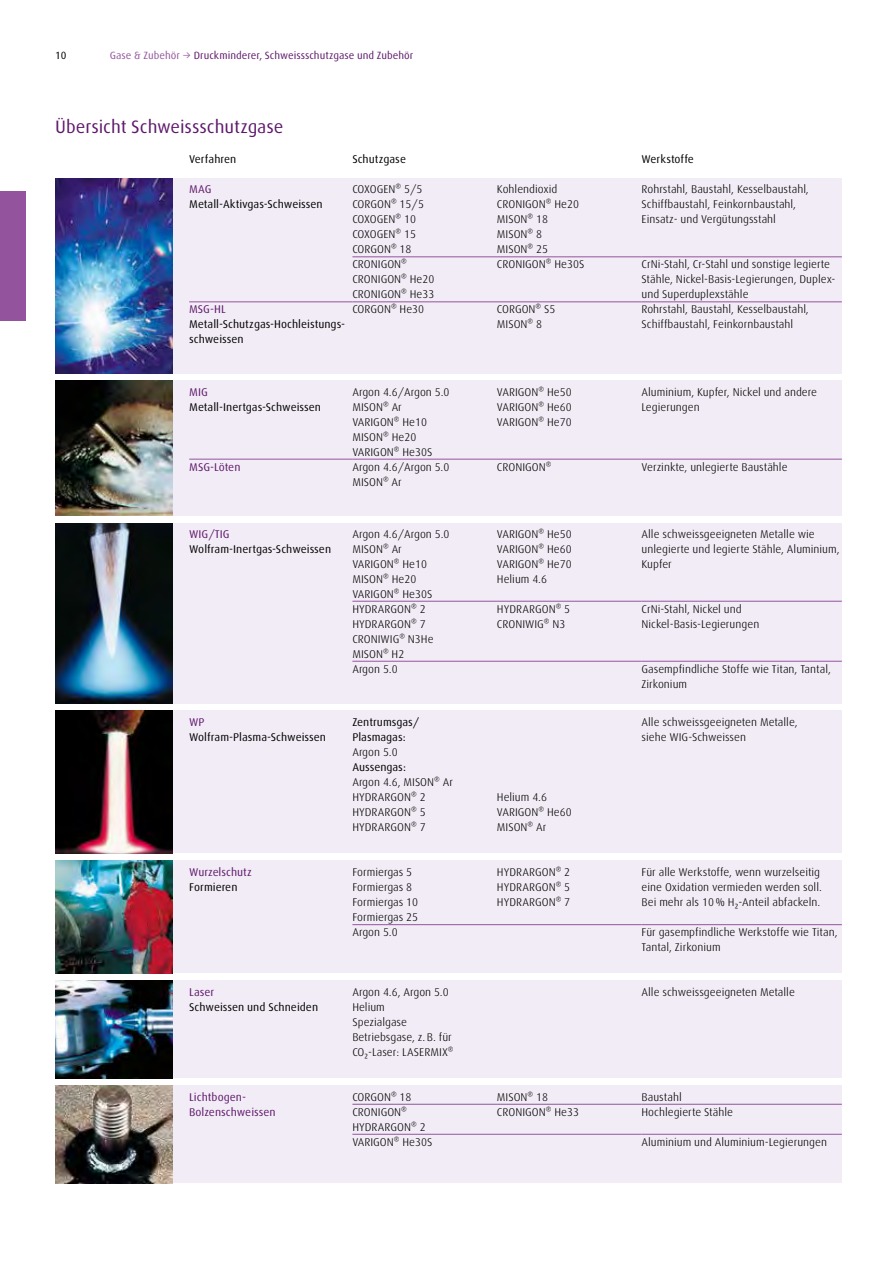
<style>
.page{position:relative;width:893px;height:1263px;background:#fff}
.page>*{position:absolute;margin:0;border:0;box-sizing:border-box;transform-origin:0 0}
.t1{font:18px "Linde Dax Global";letter-spacing:-.005em;color:#5f186c}
.t2{font:300 11.25px/15px "Linde Dax Global";color:#000}
.t3{font:11.25px/15px "Linde Dax Global";color:#000}
.t4{font:11.25px/15px "Linde Dax Global";color:#5f186c}
.t5{font:10.5px "Linde Dax Global";color:#5f186c}
.t6{font:10.5px "Linde Dax Global";color:#000}
.s1{color:#94549d}
</style>
<div class="page">
<div style="left:0;top:191px;width:26px;height:129px;background:#94549d"></div>
<div style="left:55px;top:178px;width:787px;height:195px;background:#f2ecf6"></div>
<div style="left:55px;top:381px;width:787px;height:135px;background:#f2ecf6"></div>
<div style="left:55px;top:523px;width:787px;height:180px;background:#f2ecf6"></div>
<div style="left:55px;top:711px;width:787px;height:142px;background:#f2ecf6"></div>
<div style="left:55px;top:861px;width:787px;height:112px;background:#f2ecf6"></div>
<div style="left:55px;top:981px;width:787px;height:97px;background:#f2ecf6"></div>
<div style="left:55px;top:1086px;width:787px;height:97px;background:#f2ecf6"></div>
<img style="left:55px;top:523px;width:117px;height:180px">
<img style="left:55px;top:178px;width:117px;height:195px">
<img style="left:55px;top:381px;width:117px;height:135px">
<img style="left:55px;top:711px;width:117px;height:142px">
<img style="left:55px;top:861px;width:117px;height:112px">
<img style="left:55px;top:981px;width:117px;height:97px">
<img style="left:55px;top:1086px;width:117px;height:97px">
<hr style="left:352px;top:257px;width:145px;height:1px;background:#94549d">
<hr style="left:497px;top:257px;width:145px;height:1px;background:#94549d">
<hr style="left:642px;top:257px;width:200px;height:1px;background:#94549d">
<hr style="left:189px;top:302px;width:163px;height:1px;background:#94549d">
<hr style="left:352px;top:302px;width:145px;height:1px;background:#94549d">
<hr style="left:497px;top:302px;width:145px;height:1px;background:#94549d">
<hr style="left:642px;top:302px;width:200px;height:1px;background:#94549d">
<hr style="left:189px;top:459px;width:163px;height:1px;background:#94549d">
<hr style="left:352px;top:459px;width:145px;height:1px;background:#94549d">
<hr style="left:497px;top:459px;width:145px;height:1px;background:#94549d">
<hr style="left:642px;top:459px;width:200px;height:1px;background:#94549d">
<hr style="left:352px;top:924px;width:145px;height:1px;background:#94549d">
<hr style="left:497px;top:924px;width:145px;height:1px;background:#94549d">
<hr style="left:642px;top:924px;width:200px;height:1px;background:#94549d">
<hr style="left:352px;top:1104px;width:145px;height:1px;background:#94549d">
<hr style="left:497px;top:1104px;width:145px;height:1px;background:#94549d">
<hr style="left:642px;top:1104px;width:200px;height:1px;background:#94549d">
<hr style="left:352px;top:1134px;width:145px;height:1px;background:#94549d">
<hr style="left:497px;top:1134px;width:145px;height:1px;background:#94549d">
<hr style="left:642px;top:1134px;width:200px;height:1px;background:#94549d">
<hr style="left:352px;top:601px;width:145px;height:1px;background:#94549d">
<hr style="left:497px;top:601px;width:145px;height:1px;background:#94549d">
<hr style="left:642px;top:601px;width:200px;height:1px;background:#94549d">
<hr style="left:352px;top:661px;width:145px;height:1px;background:#94549d">
<hr style="left:497px;top:661px;width:145px;height:1px;background:#94549d">
<hr style="left:642px;top:661px;width:200px;height:1px;background:#94549d">
<p class="t6" style="left:55px;top:50px;width:13px">10</p>
<p class="t5" style="left:110px;top:50px;width:305px"><span class="s1">Gase &amp; Zubehör →</span> Druckminderer, Schweissschutzgase und Zubehör</p>
<h1 class="t1" style="left:55px;top:116px;width:230px">Übersicht Schweissschutzgase</h1>
<p class="t3" style="left:189px;top:152px;width:49px">Verfahren</p>
<p class="t3" style="left:352px;top:152px;width:55px">Schutzgase</p>
<p class="t3" style="left:641px;top:152px;width:54px">Werkstoffe</p>
<p class="t4" style="left:189px;top:182px;width:24px">MAG</p>
<p class="t3" style="left:189px;top:197px;width:135px">Metall-Aktivgas-Schweissen</p>
<p class="t4" style="left:189px;top:302px;width:38px">MSG-HL</p>
<p class="t3" style="left:189px;top:317px;width:158px">Metall-Schutzgas-Hochleistungs&shy;schweissen</p>
<p class="t2" style="left:352px;top:182px;width:73px">COXOGEN® 5/5<br>CORGON® 15/5<br>COXOGEN® 10<br>COXOGEN® 15<br>CORGON® 18</p>
<p class="t2" style="left:497px;top:182px;width:84px">Kohlendioxid<br>CRONIGON® He20<br>MISON® 18<br>MISON® 8<br>MISON® 25</p>
<p class="t2" style="left:642px;top:182px;width:169px">Rohrstahl, Baustahl, Kesselbaustahl,<br>Schiffbaustahl, Feinkornbaustahl,<br>Einsatz- und Vergütungsstahl</p>
<p class="t2" style="left:352px;top:257px;width:84px">CRONIGON®<br>CRONIGON® He20<br>CRONIGON® He33</p>
<p class="t2" style="left:497px;top:257px;width:89px">CRONIGON® He30S</p>
<p class="t2" style="left:641px;top:257px;width:195px">CrNi-Stahl, Cr-Stahl und sonstige legierte<br>Stähle, Nickel-Basis-Legierungen, Duplex&shy;und Superduplexstähle</p>
<p class="t2" style="left:352px;top:302px;width:73px">CORGON® He30</p>
<p class="t2" style="left:497px;top:302px;width:60px">CORGON® S5<br>MISON® 8</p>
<p class="t2" style="left:641px;top:302px;width:169px">Rohrstahl, Baustahl, Kesselbaustahl,<br>Schiffbaustahl, Feinkornbaustahl</p>
<p class="t4" style="left:189px;top:384px;width:20px">MIG</p>
<p class="t3" style="left:189px;top:399px;width:133px">Metall-Inertgas-Schweissen</p>
<p class="t2" style="left:352px;top:384px;width:99px">Argon 4.6/Argon 5.0<br>MISON® Ar<br>VARIGON® He10<br>MISON® He20<br>VARIGON® He30S</p>
<p class="t2" style="left:497px;top:384px;width:76px;text-align:justify">VARIGON® He50<br>VARIGON® He60<br>VARIGON® He70</p>
<p class="t2" style="left:642px;top:384px;width:177px">Aluminium, Kupfer, Nickel und andere<br>Legierungen</p>
<p class="t4" style="left:189px;top:459px;width:53px">MSG-Löten</p>
<p class="t2" style="left:352px;top:459px;width:99px">Argon 4.6/Argon 5.0<br>MISON® Ar</p>
<p class="t2" style="left:497px;top:459px;width:56px">CRONIGON®</p>
<p class="t2" style="left:641px;top:459px;width:148px">Verzinkte, unlegierte Baustähle</p>
<p class="t4" style="left:189px;top:527px;width:42px">WIG/TIG</p>
<p class="t3" style="left:189px;top:542px;width:143px">Wolfram-Inertgas-Schweissen</p>
<p class="t2" style="left:352px;top:527px;width:99px">Argon 4.6/Argon 5.0<br>MISON® Ar<br>VARIGON® He10<br>MISON® He20<br>VARIGON® He30S</p>
<p class="t2" style="left:497px;top:527px;width:76px;text-align:justify">VARIGON® He50<br>VARIGON® He60<br>VARIGON® He70<br>Helium 4.6</p>
<p class="t2" style="left:642px;top:527px;width:200px">Alle schweissgeeigneten Metalle wie unlegierte und legierte Stähle, Aluminium,<br>Kupfer</p>
<p class="t2" style="left:352px;top:602px;width:83px">HYDRARGON® 2<br>HYDRARGON® 7<br>CRONIWIG® N3He<br>MISON® H2</p>
<p class="t2" style="left:497px;top:602px;width:75px">HYDRARGON® 5<br>CRONIWIG® N3</p>
<p class="t2" style="left:641px;top:602px;width:119px">CrNi-Stahl, Nickel und<br>Nickel-Basis-Legierungen</p>
<p class="t2" style="left:352px;top:662px;width:47px">Argon 5.0</p>
<p class="t2" style="left:641px;top:662px;width:191px">Gasempfindliche Stoffe wie Titan, Tantal,<br>Zirkonium</p>
<p class="t4" style="left:189px;top:714px;width:17px">WP</p>
<p class="t3" style="left:189px;top:729px;width:138px">Wolfram-Plasma-Schweissen</p>
<p class="t3" style="left:352px;top:714px;width:69px">Zentrumsgas/<br>Plasmagas:</p>
<p class="t2" style="left:352px;top:744px;width:47px">Argon 5.0</p>
<p class="t2" style="left:641px;top:714px;width:158px">Alle schweissgeeigneten Metalle, siehe WIG-Schweissen</p>
<p class="t3" style="left:352px;top:759px;width:55px">Aussengas:</p>
<p class="t2" style="left:352px;top:774px;width:102px">Argon 4.6, MISON® Ar<br>HYDRARGON® 2<br>HYDRARGON® 5<br>HYDRARGON® 7</p>
<p class="t2" style="left:497px;top:789px;width:76px">Helium 4.6<br>VARIGON® He60<br>MISON® Ar</p>
<p class="t4" style="left:189px;top:864px;width:64px">Wurzelschutz</p>
<p class="t3" style="left:189px;top:879px;width:50px">Formieren</p>
<p class="t2" style="left:352px;top:864px;width:67px">Formiergas 5<br>Formiergas 8<br>Formiergas 10<br>Formiergas 25</p>
<p class="t2" style="left:497px;top:864px;width:75px;text-align:justify">HYDRARGON® 2<br>HYDRARGON® 5<br>HYDRARGON® 7</p>
<p class="t2" style="left:642px;top:864px;width:182px">Für alle Werkstoffe, wenn wurzelseitig eine Oxidation vermieden werden soll.<br>Bei mehr als 10% H₂-Anteil abfackeln.</p>
<p class="t2" style="left:352px;top:924px;width:47px">Argon 5.0</p>
<p class="t2" style="left:642px;top:924px;width:198px">Für gasempfindliche Werkstoffe wie Titan,<br>Tantal, Zirkonium</p>
<p class="t4" style="left:189px;top:984px;width:27px">Laser</p>
<p class="t3" style="left:189px;top:999px;width:130px">Schweissen und Schneiden</p>
<p class="t2" style="left:352px;top:984px;width:103px">Argon 4.6, Argon 5.0<br>Helium<br>Spezialgase<br>Betriebsgase, z.B. für<br>CO₂-Laser: LASERMIX®</p>
<p class="t2" style="left:642px;top:984px;width:155px">Alle schweissgeeigneten Metalle</p>
<p class="t4" style="left:189px;top:1089px;width:88px">Lichtbogen-<br>Bolzenschweissen</p>
<p class="t2" style="left:352px;top:1089px;width:61px">CORGON® 18</p>
<p class="t2" style="left:497px;top:1089px;width:53px">MISON® 18</p>
<p class="t2" style="left:642px;top:1089px;width:42px">Baustahl</p>
<p class="t2" style="left:352px;top:1104px;width:75px">CRONIGON®<br>HYDRARGON® 2</p>
<p class="t2" style="left:497px;top:1104px;width:84px">CRONIGON® He33</p>
<p class="t2" style="left:641px;top:1104px;width:93px">Hochlegierte Stähle</p>
<p class="t2" style="left:352px;top:1134px;width:82px">VARIGON® He30S</p>
<p class="t2" style="left:641px;top:1134px;width:187px">Aluminium und Aluminium-Legierungen</p>
</div>
